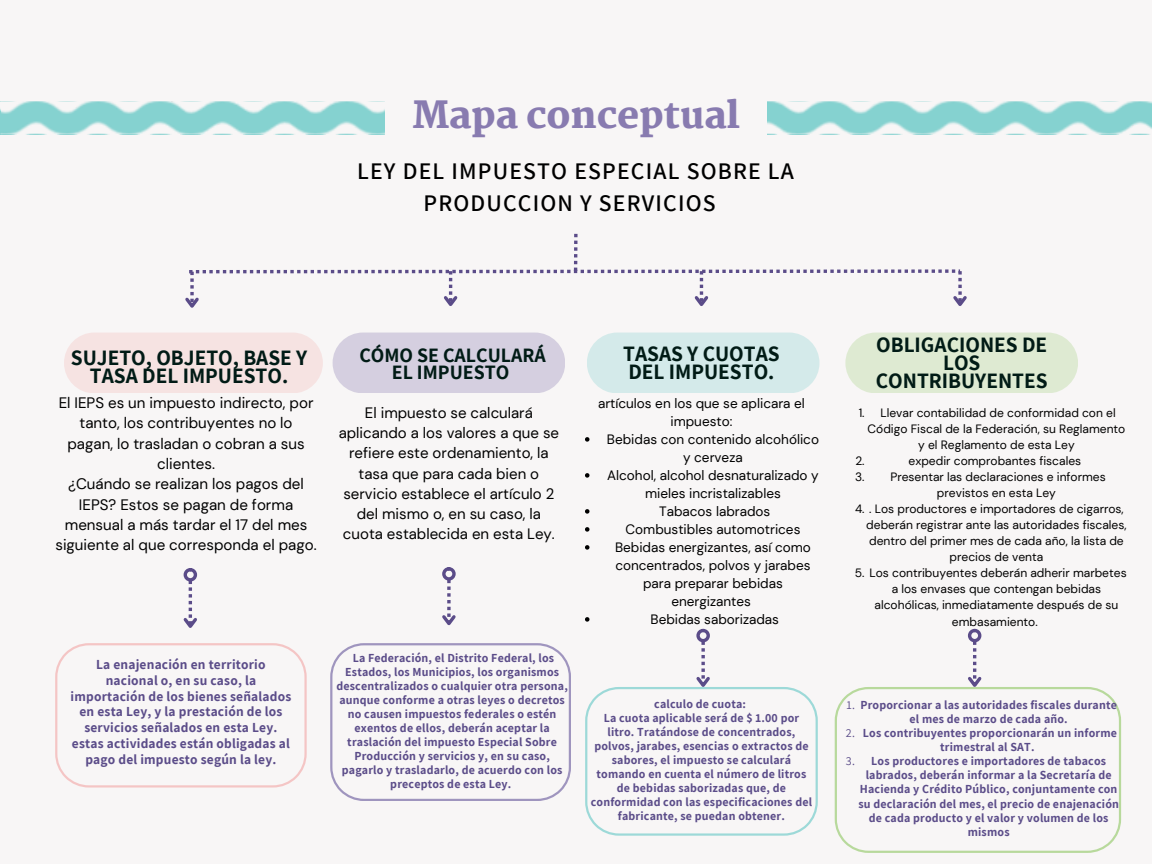
<style>
.page{position:relative;width:1152px;height:864px;background:#f8f6f6}
.page>*{position:absolute;margin:0;border:0;box-sizing:border-box;transform-origin:0 0}
.t1{font:800 36.9px "Martel";color:#887bb0}
.t2{font:600 23.85px/32.7px "Assistant";letter-spacing:.05em;color:#000;text-align:center}
.t3{font:700 21.45px/18px "Assistant";color:#011b16;text-align:center}
.t4{font:700 19.95px/16.8px "Assistant";color:#011b16;text-align:center}
.t5{font:15.15px/20.4px "DM Sans";color:#000;text-align:center}
.t6{font:15px/20.2px "DM Sans";color:#000;text-align:center}
.t7{font:13.5px/18px "DM Sans";color:#000;text-align:center}
.t8{font:700 13.5px/15.8px "Assistant";letter-spacing:.015em;color:#5b4c89;text-align:center}
.t9{font:700 12px/14px "Assistant";letter-spacing:.015em;color:#5b4c89;text-align:center}
.t10{font:12px/16px "DM Sans";color:#000;text-align:center}
.t11{font:12px "Assistant";color:#5b4c89}
</style>
<div class="page">
<div style="left:184px;top:568px;width:13px;height:14px;border:3px solid #5b4c89;border-radius:50%"></div>
<svg style="left:183px;top:581px;width:14px;height:47px"></svg>
<div style="left:968px;top:629px;width:13px;height:13px;border:3px solid #5b4c89;border-radius:50%"></div>
<svg style="left:968px;top:641px;width:14px;height:46px"></svg>
<div style="left:696px;top:629px;width:14px;height:13px;border:3px solid #5b4c89;border-radius:50%"></div>
<div style="left:442px;top:567px;width:14px;height:14px;border:3px solid #5b4c89;border-radius:50%"></div>
<svg style="left:442px;top:580px;width:14px;height:46px"></svg>
<svg style="left:185px;top:234px;width:782px;height:74px"></svg>
<div style="left:845px;top:333px;width:233px;height:60px;background:#deead2;border-radius:30px"></div>
<svg style="left:835px;top:687px;width:286px;height:166px"></svg>
<div style="left:333px;top:333px;width:232px;height:60px;background:#d5cfe0;border-radius:30px"></div>
<svg style="left:330px;top:643px;width:241px;height:158px"></svg>
<div style="left:587px;top:333px;width:232px;height:60px;background:#d4eaea;border-radius:30px"></div>
<svg style="left:585px;top:641px;width:233px;height:194px"></svg>
<div style="left:64px;top:333px;width:259px;height:60px;background:#f6e3e2;border-radius:30px"></div>
<svg style="left:55px;top:643px;width:252px;height:144px"></svg>
<svg style="left:585px;top:437px;width:4px;height:5px"></svg>
<svg style="left:585px;top:473px;width:4px;height:5px"></svg>
<svg style="left:585px;top:509px;width:4px;height:5px"></svg>
<svg style="left:585px;top:527px;width:4px;height:5px"></svg>
<svg style="left:585px;top:545px;width:4px;height:5px"></svg>
<svg style="left:585px;top:617px;width:4px;height:5px"></svg>
<svg style="left:0;top:101px;width:384px;height:33px;fill:#85d2d0"></svg>
<hr style="left:384px;top:101px;width:1px;height:33px;background:#bfbfbf">
<hr style="left:0;top:134px;width:384px;height:1px;background:#bfbfbf">
<svg style="left:768px;top:101px;width:384px;height:33px;fill:#85d2d0"></svg>
<hr style="left:768px;top:134px;width:384px;height:1px;background:#bfbfbf">
<p class="t1" style="left:412px;top:94px;width:329px">Mapa conceptual</p>
<p class="t2" style="left:357px;top:154px;width:438px">LEY DEL IMPUESTO ESPECIAL SOBRE LA<br>PRODUCCION Y SERVICIOS</p>
<h1 class="t3" style="left:71px;top:348px;width:238px">SUJETO, OBJETO, BASE Y<br>TASA DEL IMPUESTO.</h1>
<h2 class="t4" style="left:359px;top:346px;width:188px">CÓMO SE CALCULARÁ<br>EL IMPUESTO</h2>
<h5 class="t3" style="left:623px;top:344px;width:158px;text-align:left">TASAS Y CUOTAS<br>DEL IMPUESTO.</h5>
<p class="t3" style="left:876px;top:335px;width:173px">OBLIGACIONES DE<br>LOS<br>CONTRIBUYENTES</p>
<p class="t5" style="left:55px;top:392px;width:263px">El IEPS es un impuesto indirecto, por tanto, los contribuyentes no lo pagan, lo trasladan o cobran a sus clientes.<br>¿Cuándo se realizan los pagos del<br>IEPS? Estos se pagan de forma mensual a más tardar el 17 del mes siguiente al que corresponda el pago.</p>
<p class="t7" style="left:598px;top:394px;width:208px">artículos en los que se aplicara el impuesto:</p>
<p class="t6" style="left:339px;top:403px;width:222px">El impuesto se calculará aplicando a los valores a que se refiere este ordenamiento, la tasa que para cada bien o servicio establece el artículo 2 del mismo o, en su caso, la cuota establecida en esta Ley.</p>
<p class="t10" style="left:868px;top:405px;width:259px">Llevar contabilidad de conformidad con el<br>Código Fiscal de la Federación, su Reglamento y el Reglamento de esta Ley</p>
<p class="t10" style="left:859px;top:405px;width:7px">1.</p>
<p class="t10" style="left:855px;top:453px;width:11px">2.</p>
<p class="t10" style="left:909px;top:453px;width:174px">expedir comprobantes fiscales</p>
<p class="t10" style="left:890px;top:469px;width:217px">Presentar las declaraciones e informes previstos en esta Ley</p>
<p class="t7" style="left:607px;top:430px;width:214px">Bebidas con contenido alcohólico y cerveza</p>
<p class="t7" style="left:607px;top:466px;width:213px">Alcohol, alcohol desnaturalizado y mieles incristalizables</p>
<p class="t7" style="left:659px;top:502px;width:113px">Tabacos labrados</p>
<h2 class="t7" style="left:626px;top:520px;width:176px">Combustibles automotrices</h2>
<p class="t7" style="left:615px;top:538px;width:197px">Bebidas energizantes, así como concentrados, polvos y jarabes para preparar bebidas energizantes</p>
<p class="t7" style="left:651px;top:610px;width:130px">Bebidas saborizadas</p>
<p class="t10" style="left:855px;top:469px;width:11px">3.</p>
<p class="t10" style="left:855px;top:501px;width:270px">4. . Los productores e importadores de cigarros,</p>
<p class="t10" style="left:866px;top:517px;width:262px">deberán registrar ante las autoridades fiscales,</p>
<p class="t10" style="left:869px;top:533px;width:256px">dentro del primer mes de cada año, la lista de</p>
<p class="t10" style="left:950px;top:549px;width:95px">precios de venta</p>
<p class="t10" style="left:855px;top:565px;width:273px">5. Los contribuyentes deberán adherir marbetes</p>
<p class="t10" style="left:892px;top:581px;width:211px">a los envases que contengan bebidas</p>
<p class="t10" style="left:875px;top:597px;width:245px">alcohólicas, inmediatamente después de su</p>
<p class="t10" style="left:952px;top:613px;width:87px">embasamiento.</p>
<h2 class="t8" style="left:71px;top:656px;width:222px">La enajenación en territorio nacional o, en su caso, la importación de los bienes señalados en esta Ley, y la prestación de los servicios señalados en esta Ley. estas actividades están obligadas al pago del impuesto según la ley.</h2>
<h4 class="t9" style="left:336px;top:651px;width:233px">La Federación, el Distrito Federal, los Estados, los Municipios, los organismos descentralizados o cualquier otra persona, aunque conforme a otras leyes o decretos no causen impuestos federales o estén exentos de ellos, deberán aceptar la traslación del impuesto Especial Sobre Producción y servicios y, en su caso, pagarlo y trasladarlo, de acuerdo con los preceptos de esta Ley.</h4>
<h3 class="t9" style="left:654px;top:697px;width:93px">calculo de cuota:</h3>
<h4 class="t9" style="left:591px;top:711px;width:223px">La cuota aplicable será de $ 1.00 por litro. Tratándose de concentrados, polvos, jarabes, esencias o extractos de sabores, el impuesto se calculará tomando en cuenta el número de litros de bebidas saborizadas que, de conformidad con las especificaciones del fabricante, se puedan obtener.</h4>
<h2 class="t9" style="left:860px;top:698px;width:258px">Proporcionar a las autoridades fiscales durante el mes de marzo de cada año.</h2>
<p class="t11" style="left:846px;top:697px;width:10px">1.</p>
<p class="t11" style="left:846px;top:725px;width:11px">2.</p>
<h6 class="t9" style="left:863px;top:726px;width:256px">Los contribuyentes proporcionarán un informe trimestral al SAT.</h6>
<p class="t9" style="left:858px;top:754px;width:262px">Los productores e importadores de tabacos labrados, deberán informar a la Secretaría de Hacienda y Crédito Público, conjuntamente con su declaración del mes, el precio de enajenación de cada producto y el valor y volumen de los mismos</p>
<p class="t11" style="left:846px;top:753px;width:11px">3.</p>
</div>
